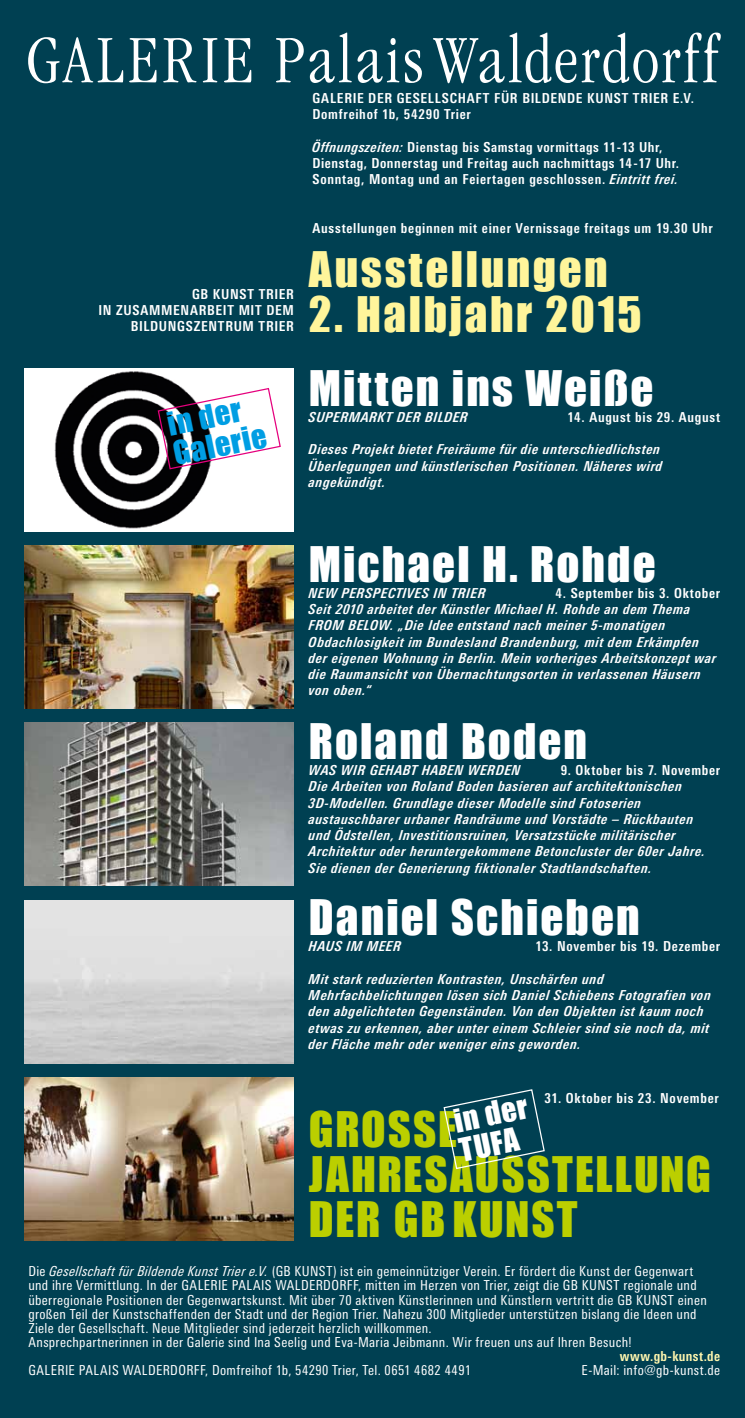
<style>
.page{position:relative;width:745px;height:1418px;background:#fff}
.page>*{position:absolute;margin:0;border:0;box-sizing:border-box;transform-origin:0 0}
.t1{font:300 condensed 70px "Garamond";letter-spacing:.04em;color:#fff}
.t2{font:45px "Impact";letter-spacing:.045em;color:#fff}
.t3{font:45px/45px "Impact";letter-spacing:.04em;color:#bbcf00}
.t4{font:45px "Impact";letter-spacing:.055em;color:#fff59b}
.t5{font:30px/29.9px "Impact";color:#009ee3}
.t6{font:30px/30.1px "Impact";color:#fff}
.t7{font:italic 700 condensed 13.75px/16.2px "LT Univers";letter-spacing:.05em;color:#fff}
.t8{font:condensed 13.75px/14.1px "LT Univers";letter-spacing:.025em;color:#fff}
.t9{font:700 condensed 13.75px/16.2px "LT Univers";letter-spacing:.05em;color:#fff}
.t10{font:700 condensed 13.75px "LT Univers";letter-spacing:.03em;color:#fff7af}
.s1{font-style:italic}
</style>
<div class="page">
<div style="left:0;top:0;width:744px;height:1417px;background:#004052"></div>
<img style="left:25px;top:545px;width:269px;height:163px">
<img style="left:25px;top:723px;width:269px;height:163px">
<img style="left:25px;top:900px;width:269px;height:163px">
<img style="left:25px;top:1077px;width:269px;height:163px">
<svg style="left:442px;top:1088px;width:103px;height:81px;background:#0b4859"></svg>
<div style="left:25px;top:369px;width:269px;height:162px;background:#fff"></div>
<img style="left:54px;top:371px;width:155px;height:158px">
<svg style="left:157px;top:387px;width:124px;height:83px"></svg>
<h1 class="t1" style="left:26px;top:22px;width:693px">GALERIE Palais Walderdorff</h1>
<p class="t9" style="left:312px;top:90px;width:383px">GALERIE DER GESELLSCHAFT FÜR BILDENDE KUNST TRIER E.V.<br>Domfreihof 1b, 54290 Trier</p>
<p class="t9" style="left:312px;top:138px;width:368px"><span class="s1">Öffnungszeiten:</span> Dienstag bis Samstag vormittags 11-13 Uhr,<br>Dienstag, Donnerstag und Freitag auch nachmittags 14-17 Uhr.<br>Sonntag, Montag und an Feiertagen geschlossen. <span class="s1">Eintritt frei.</span></p>
<p class="t9" style="left:312px;top:220px;width:401px">Ausstellungen beginnen mit einer Vernissage freitags um 19.30 Uhr</p>
<p class="t9" style="left:98px;top:285px;width:197px;text-align:right">GB KUNST TRIER<br>IN ZUSAMMENARBEIT MIT DEM<br>BILDUNGSZENTRUM TRIER</p>
<h3 class="t5" style="left:165px;top:409px;width:96px;rotate:-11deg">in der<br>Galerie</h3>
<h2 class="t4" style="left:309px;top:235px;width:300px">Ausstellungen</h2>
<h2 class="t4" style="left:309px;top:280px;width:334px">2. Halbjahr 2015</h2>
<h2 class="t2" style="left:309px;top:353px;width:346px">Mitten ins Weiße</h2>
<p class="t7" style="left:309px;top:408px;width:18px">Supermarkt</p>
<p class="t7" style="left:397px;top:408px;width:10px">der</p>
<p class="t7" style="left:425px;top:408px;width:17px">Bilder</p>
<p class="t9" style="left:567px;top:408px;width:154px">14. August bis 29. August</p>
<p class="t7" style="left:309px;top:441px;width:355px">Dieses Projekt bietet Freiräume für die unterschiedlichsten<br>Überlegungen und künstlerischen Positionen. Näheres wird angekündigt.</p>
<h2 class="t2" style="left:309px;top:529px;width:348px">Michael H. Rohde</h2>
<p class="t7" style="left:309px;top:584px;width:11px">new</p>
<p class="t7" style="left:341px;top:584px;width:9px">perspectives</p>
<p class="t7" style="left:433px;top:584px;width:32px">in Trier</p>
<p class="t9" style="left:555px;top:584px;width:166px">4. September bis 3. Oktober</p>
<p class="t7" style="left:309px;top:601px;width:409px">Seit 2010 arbeitet der Künstler Michael H. Rohde an dem Thema FROM BELOW. „Die Idee entstand nach meiner 5-monatigen Obdachlosigkeit im Bundesland Brandenburg, mit dem Erkämpfen der eigenen Wohnung in Berlin. Mein vorheriges Arbeitskonzept war die Raumansicht von Übernachtungsorten in verlassenen Häusern von oben.“</p>
<h2 class="t2" style="left:309px;top:706px;width:279px">Roland Boden</h2>
<p class="t7" style="left:309px;top:762px;width:213px">WAS WIR GEHABT HABEN WERDEN</p>
<p class="t9" style="left:560px;top:762px;width:161px">9. Oktober bis 7. November</p>
<p class="t7" style="left:309px;top:778px;width:397px">Die Arbeiten von Roland Boden basieren auf architektonischen 3D-Modellen. Grundlage dieser Modelle sind Fotoserien austauschbarer urbaner Randräume und Vorstädte – Rückbauten und Ödstellen, Investitionsruinen, Versatzstücke militärischer Architektur oder heruntergekommene Betoncluster der 60er Jahre.<br>Sie dienen der Generierung fiktionaler Stadtlandschaften.</p>
<h2 class="t2" style="left:309px;top:882px;width:332px">Daniel Schieben</h2>
<p class="t7" style="left:309px;top:938px;width:19px">Haus</p>
<p class="t7" style="left:346px;top:938px;width:41px">im Meer</p>
<p class="t9" style="left:535px;top:938px;width:186px">13. November bis 19. Dezember</p>
<p class="t7" style="left:309px;top:970px;width:403px">Mit stark reduzierten Kontrasten, Unschärfen und Mehrfachbelichtungen lösen sich Daniel Schiebens Fotografien von den abgelichteten Gegenständen. Von den Objekten ist kaum noch etwas zu erkennen, aber unter einem Schleier sind sie noch da, mit der Fläche mehr oder weniger eins geworden.</p>
<p class="t9" style="left:544px;top:1089px;width:175px">31. Oktober bis 23. November</p>
<h3 class="t6" style="left:451px;top:1105px;width:76px;rotate:-11deg">in der<br>TUFA</h3>
<h2 class="t3" style="left:309px;top:1105px;width:403px">GROSSE<br>JAHRESAUSSTELLUNG<br>DER GB KUNST</h2>
<p class="t8" style="left:28px;top:1264px;width:669px">Die <span class="s1">Gesellschaft für Bildende Kunst Trier e.V.</span> (GB Kunst) ist ein gemeinnütziger Verein. Er fördert die Kunst der Gegenwart und ihre Vermittlung. In der Galerie Palais Walderdorff, mitten im Herzen von Trier, zeigt die GB Kunst regionale und überregionale Positionen der Gegenwartskunst. Mit über 70 aktiven Künstlerinnen und Künstlern vertritt die GB KUNST</p>
<p class="t8" style="left:28px;top:1292px;width:679px;text-indent:649px">einen großen Teil der Kunstschaffenden der Stadt und der Region Trier. Nahezu 300 Mitglieder unterstützen bislang die Ideen und Ziele der Gesellschaft. Neue Mitglieder sind jederzeit herzlich willkommen.<br>Ansprechpartnerinnen in der Galerie sind Ina Seelig und Eva-Maria Jeibmann. Wir freuen uns auf Ihren Besuch!</p>
<p class="t10" style="left:619px;top:1348px;width:102px">www.gb-kunst.de</p>
<p class="t8" style="left:28px;top:1363px;width:444px">Galerie Palais Walderdorff, Domfreihof 1b, 54290 Trier, Tel. 0651 4682 4491</p>
<p class="t8" style="left:581px;top:1363px;width:140px">E-Mail: info@gb-kunst.de</p>
</div>
